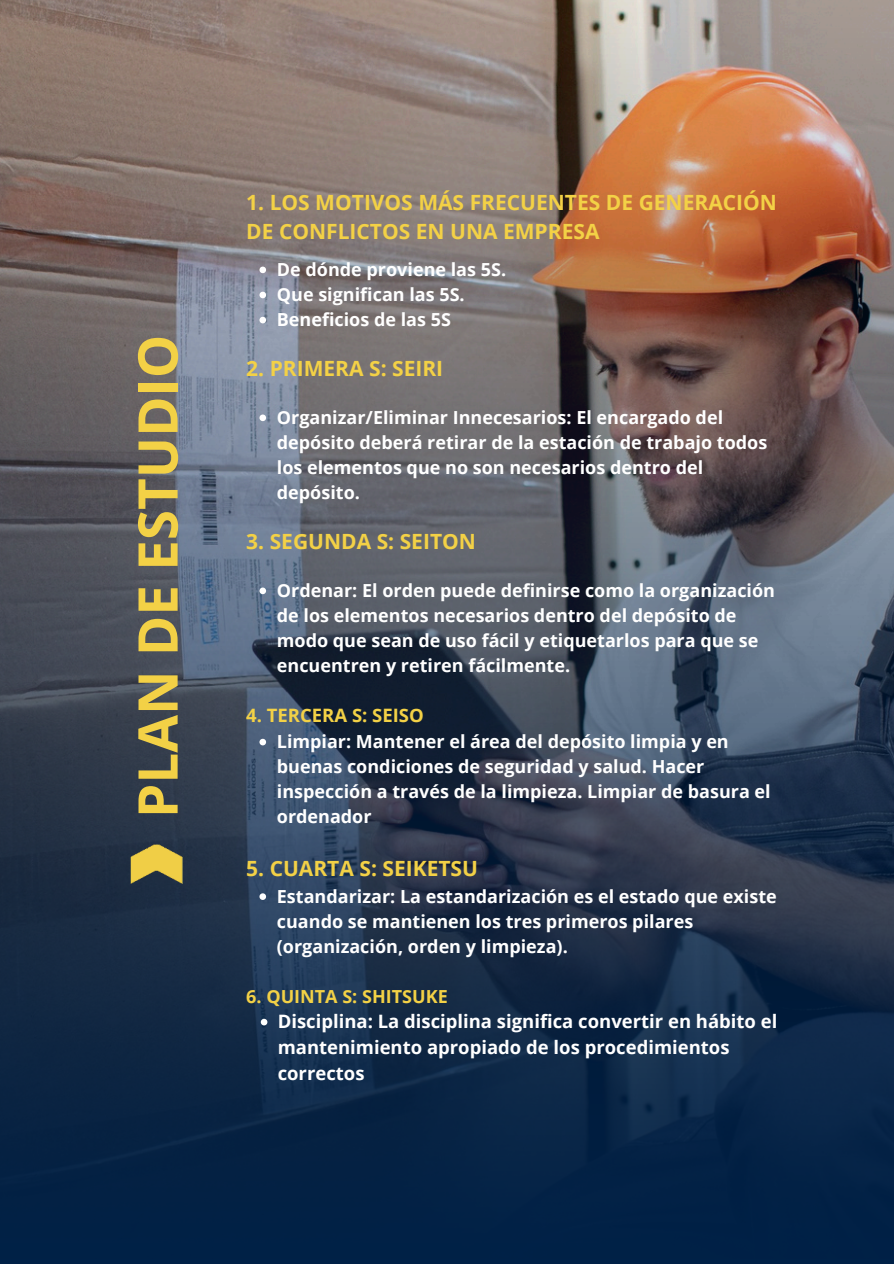
<style>
.page{position:relative;width:894px;height:1264px;background:#fff}
.page>*{position:absolute;margin:0;border:0;box-sizing:border-box;transform-origin:0 0}
.t1{font:700 54.75px "Open Sans";color:#f3d146}
.t2{font:700 21px/29.1px "Open Sans";color:#f3d146}
.t3{font:700 18.45px/25.8px "Open Sans";color:#fff}
.t4{font:700 18.45px "Open Sans";color:#f3d146}
.t5{font:700 18px/25px "Open Sans";color:#fff}
.t6{font:700 18px "Open Sans";color:#f3d146}
</style>
<div class="page">
<img style="left:0;top:0;width:893px;height:1263px">
<img style="left:128px;top:841px;width:58px;height:63px">
<svg style="left:259px;top:266px;width:7px;height:7px"></svg>
<svg style="left:259px;top:292px;width:7px;height:6px"></svg>
<svg style="left:259px;top:317px;width:7px;height:6px"></svg>
<svg style="left:259px;top:414px;width:7px;height:7px"></svg>
<svg style="left:259px;top:587px;width:7px;height:7px"></svg>
<svg style="left:259px;top:738px;width:7px;height:7px"></svg>
<svg style="left:259px;top:893px;width:7px;height:6px"></svg>
<svg style="left:261px;top:1018px;width:6px;height:7px"></svg>
<h1 class="t1" style="left:119px;top:818px;width:485px;rotate:-90deg">PLAN DE ESTUDIO</h1>
<p class="t2" style="left:246px;top:187px;width:532px">1. LOS MOTIVOS MÁS FRECUENTES DE GENERACIÓN<br>DE CONFLICTOS EN UNA EMPRESA</p>
<p class="t5" style="left:277px;top:256px;width:231px">De dónde proviene las 5S.<br>Que significan las 5S.<br>Beneficios de las 5S</p>
<p class="t2" style="left:246px;top:353px;width:198px">2. PRIMERA S: SEIRI</p>
<p class="t5" style="left:277px;top:404px;width:492px">Organizar/Eliminar Innecesarios: El encargado del depósito deberá retirar de la estación de trabajo todos los elementos que no son necesarios dentro del depósito.</p>
<p class="t2" style="left:246px;top:526px;width:231px">3. SEGUNDA S: SEITON</p>
<p class="t5" style="left:277px;top:577px;width:499px">Ordenar: El orden puede definirse como la organización de los elementos necesarios dentro del depósito de modo que sean de uso fácil y etiquetarlos para que se encuentren y retiren fácilmente.</p>
<p class="t4" style="left:246px;top:702px;width:179px">4. TERCERA S: SEISO</p>
<p class="t5" style="left:277px;top:728px;width:495px">Limpiar: Mantener el área del depósito limpia y en buenas condiciones de seguridad y salud. Hacer inspección a través de la limpieza. Limpiar de basura el ordenador</p>
<p class="t2" style="left:246px;top:853px;width:233px">5. CUARTA S: SEIKETSU</p>
<p class="t5" style="left:277px;top:883px;width:501px">Estandarizar: La estandarización es el estado que existe cuando se mantienen los tres primeros pilares (organización, orden y limpieza).</p>
<p class="t6" style="left:246px;top:983px;width:203px">6. QUINTA S: SHITSUKE</p>
<p class="t3" style="left:277px;top:1007px;width:501px">Disciplina: La disciplina significa convertir en hábito el mantenimiento apropiado de los procedimientos correctos</p>
</div>
